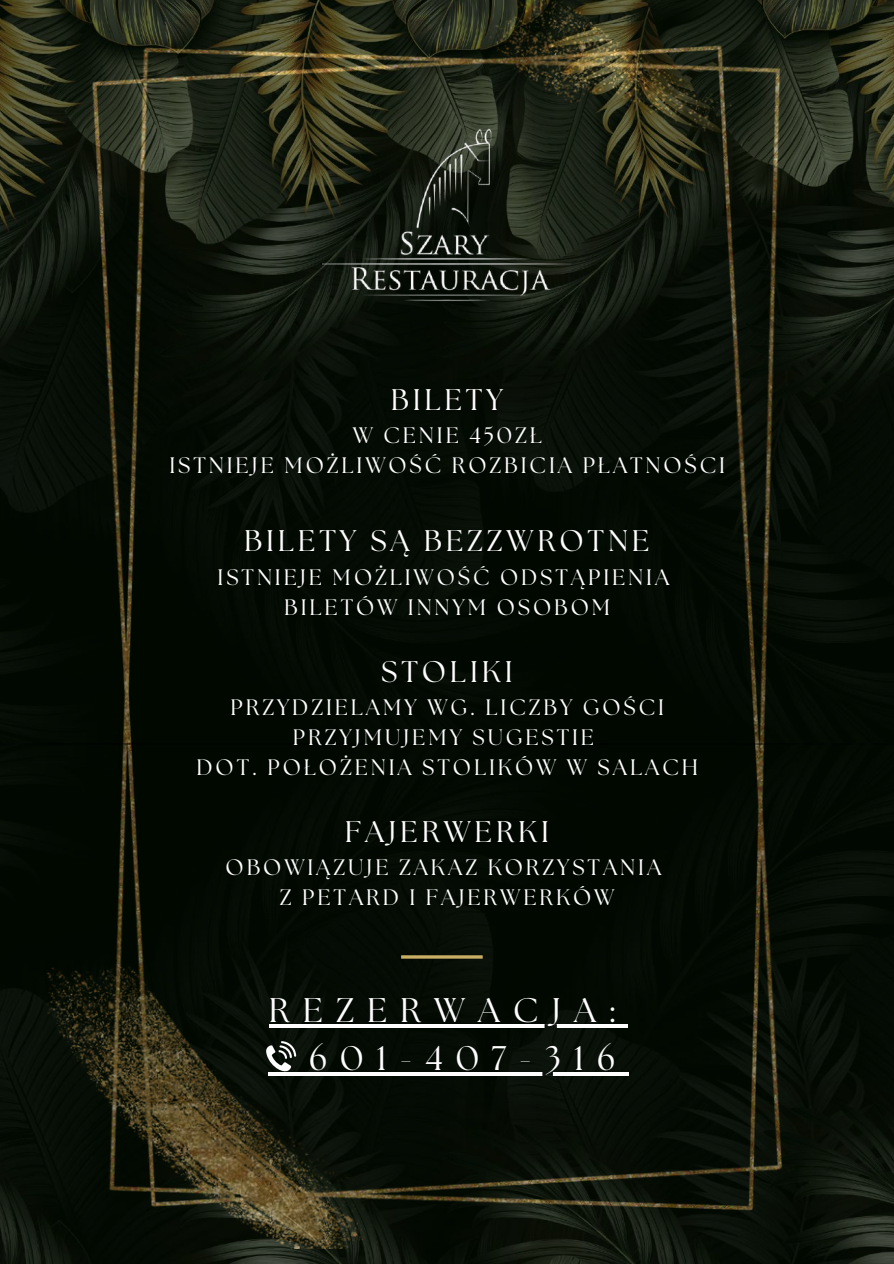
<style>
.page{position:relative;width:894px;height:1264px;background:#fff}
.page>*{position:absolute;margin:0;border:0;box-sizing:border-box;transform-origin:0 0}
.t1{font:34.05px/47.2px "The Seasons";letter-spacing:.385em;color:#fff;text-align:right}
.t2{font:29.7px "The Seasons";letter-spacing:.13em;color:#fff}
.t3{font:22.35px/29.7px "The Seasons";letter-spacing:.13em;color:#fff;text-align:center}
</style>
<div class="page">
<img style="left:0;top:0;width:893px;height:1263px">
<img style="left:323px;top:123px;width:247px;height:184px">
<hr style="left:401px;top:955px;width:81px;height:3px;background:#c8af65">
<hr style="left:269px;top:1024px;width:358px;height:4px;background:#fff">
<svg style="left:268px;top:1071px;width:41px;height:4px"></svg>
<svg style="left:309px;top:1071px;width:319px;height:4px"></svg>
<svg style="left:266px;top:1041px;width:30px;height:30px"></svg>
<h2 class="t2" style="left:390px;top:386px;width:114px">BILETY</h2>
<p class="t3" style="left:169px;top:422px;width:557px">W CENIE 450ZŁ<br>ISTNIEJE MOŻLIWOŚĆ ROZBICIA PŁATNOŚCI</p>
<h2 class="t2" style="left:244px;top:527px;width:407px">BILETY SĄ BEZZWROTNE</h2>
<p class="t3" style="left:217px;top:563px;width:453px">ISTNIEJE MOŻLIWOŚĆ ODSTĄPIENIA<br>BILETÓW INNYM OSOBOM</p>
<h2 class="t2" style="left:381px;top:657px;width:133px">STOLIKI</h2>
<p class="t3" style="left:196px;top:693px;width:503px">PRZYDZIELAMY WG. LICZBY GOŚCI<br>PRZYJMUJEMY SUGESTIE<br>DOT. POŁOŻENIA STOLIKÓW W SALACH</p>
<h2 class="t2" style="left:344px;top:817px;width:206px">FAJERWERKI</h2>
<p class="t3" style="left:225px;top:853px;width:437px">OBOWIĄZUJE ZAKAZ KORZYSTANIA<br>Z PETARD I FAJERWERKÓW</p>
<h1 class="t1" style="left:269px;top:989px;width:347px">REZERWACJA:<br>601-407-316</h1>
</div>
